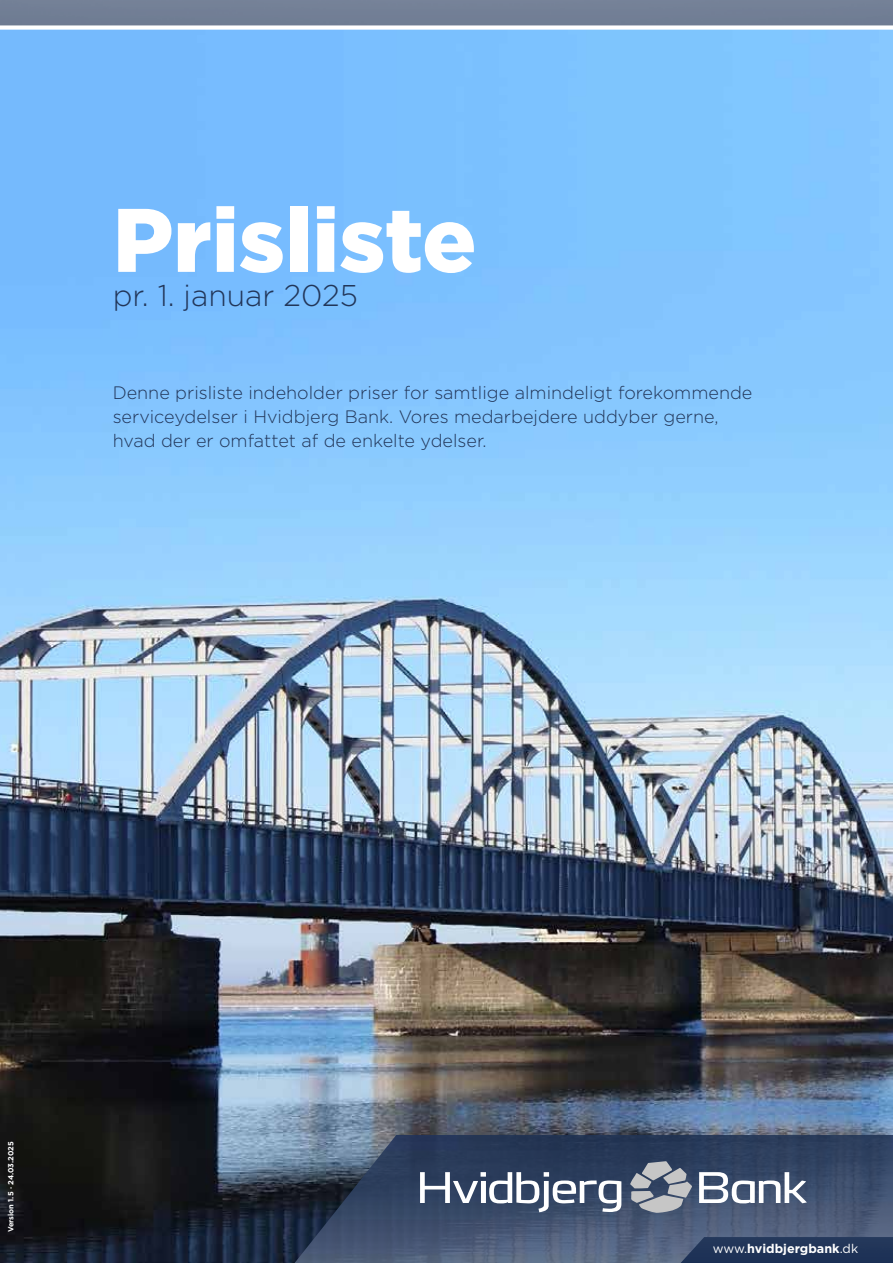
<style>
.page{position:relative;width:893px;height:1263px;background:#fff}
.page>*{position:absolute;margin:0;border:0;box-sizing:border-box;transform-origin:0 0}
.t1{font:900 90px "Gotham";color:#fff}
.t2{font:300 30px "Gotham";color:#223659}
.t3{font:300 18px/24px "Gotham";color:#223659}
.t4{font:700 12.6px "Gotham";color:#fff}
.t5{font:700 7.5px "Gotham";color:#fff}
.s1{font-weight:400}
</style>
<div class="page">
<img style="left:0;top:0;width:893px;height:1263px">
<div style="left:0;top:25px;width:893px;height:5px;background:#fff"></div>
<img style="left:293px;top:1135px;width:600px;height:128px">
<svg style="left:420px;top:1172px;width:201px;height:40px"></svg>
<svg style="left:699px;top:1172px;width:108px;height:31px"></svg>
<svg style="left:630px;top:1161px;width:62px;height:52px;background:#838b99"></svg>
<div style="left:681px;top:1237px;width:212px;height:26px;background:#203458"></div>
<h1 class="t1" style="left:113px;top:178px;width:365px">Prisliste</h1>
<h2 class="t2" style="left:113px;top:277px;width:247px">pr. 1. januar 2025</h2>
<p class="t3" style="left:113px;top:380px;width:641px">Denne prisliste indeholder priser for samtlige almindeligt forekommende serviceydelser i Hvidbjerg Bank. Vores medarbejdere uddyber gerne, hvad der er omfattet af de enkelte ydelser.</p>
<p class="t5" style="left:6px;top:1232px;width:92px;rotate:-90deg">Version 1.5 · 24.03.2025</p>
<p class="t4" style="left:713px;top:1240px;width:147px"><span class="s1">www.</span>hvidbjergbank<span class="s1">.dk</span></p>
</div>
